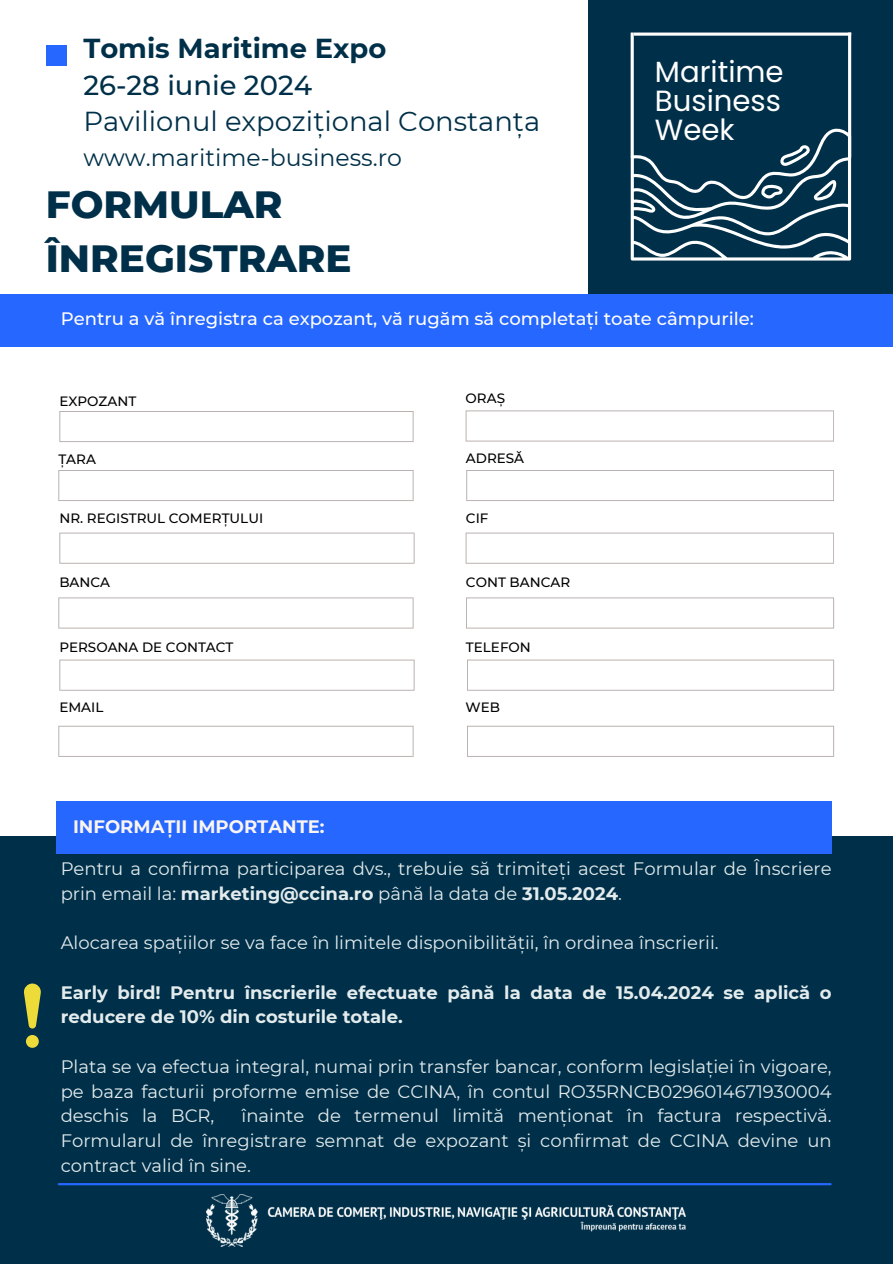
<style>
.page{position:relative;width:893px;height:1264px;background:#fff}
.page>*{position:absolute;margin:0;border:0;box-sizing:border-box;transform-origin:0 0}
.t1{font:800 38.7px/54px "Montserrat";color:#003049}
.t2{font:29.1px/29px "Poppins";color:#fff;text-align:justify}
.t3{font:27.45px "Montserrat";color:#003049}
.t4{font:700 27.45px "Montserrat";color:#003049}
.t5{font:500 27.45px "Montserrat";color:#003049}
.t6{font:23.55px "Montserrat";color:#003049}
.t7{font:18px/24.8px "Montserrat";color:#e3ebed;text-align:justify}
.t8{font:700 18px/24.8px "Montserrat";color:#e3ebed}
.t9{font:500 18px "Montserrat";color:#fff}
.t10{font:700 18px "Montserrat";color:#faf5f2}
.t11{font:500 13.5px "Montserrat";color:#000}
.s1{font-weight:700}
</style>
<div class="page">
<div style="left:588px;top:0;width:304px;height:298px;background:#003049"></div>
<div style="left:0;top:294px;width:892px;height:53px;background:#2667ff"></div>
<div style="left:46px;top:46px;width:21px;height:20px;background:#2667ff"></div>
<div style="left:0;top:836px;width:892px;height:427px;background:#003049"></div>
<div style="left:56px;top:801px;width:775px;height:53px;background:#2667ff"></div>
<hr style="left:59px;top:1182px;width:771px;height:3px;background:#2667ff">
<svg style="left:59px;top:411px;width:354px;height:31px"></svg>
<svg style="left:59px;top:532px;width:355px;height:31px"></svg>
<svg style="left:465px;top:532px;width:369px;height:31px"></svg>
<svg style="left:630px;top:128px;width:221px;height:132px"></svg>
<hr style="left:848px;top:33px;width:3px;height:125px;background:#fff">
<hr style="left:630px;top:33px;width:3px;height:125px;background:#fff">
<hr style="left:633px;top:33px;width:218px;height:3px;background:#fff">
<svg style="left:465px;top:410px;width:369px;height:31px"></svg>
<svg style="left:58px;top:470px;width:355px;height:31px"></svg>
<svg style="left:466px;top:470px;width:368px;height:31px"></svg>
<svg style="left:58px;top:597px;width:355px;height:31px"></svg>
<svg style="left:466px;top:597px;width:368px;height:31px"></svg>
<svg style="left:59px;top:659px;width:355px;height:31px"></svg>
<svg style="left:467px;top:659px;width:367px;height:31px"></svg>
<svg style="left:58px;top:725px;width:355px;height:31px"></svg>
<svg style="left:467px;top:725px;width:367px;height:31px"></svg>
<img style="left:206px;top:1194px;width:479px;height:51px">
<svg style="left:24px;top:983px;width:17px;height:45px"></svg>
<div style="left:26px;top:1034px;width:13px;height:13px;background:#eddb3a;border-radius:50%"></div>
<h3 class="t4" style="left:83px;top:31px;width:304px">Tomis Maritime Expo</h3>
<h3 class="t5" style="left:83px;top:69px;width:230px">26-28 iunie 2024</h3>
<h3 class="t3" style="left:83px;top:105px;width:458px">Pavilionul expozițional Constanța</h3>
<h3 class="t6" style="left:83px;top:143px;width:320px">www.maritime-business.ro</h3>
<h1 class="t1" style="left:46px;top:177px;width:307px">FORMULAR<br>ÎNREGISTRARE</h1>
<h2 class="t2" style="left:654px;top:57px;width:130px">Maritime Business Week</h2>
<p class="t9" style="left:61px;top:308px;width:694px">Pentru a vă înregistra ca expozant, vă rugăm să completați toate câmpurile:</p>
<p class="t11" style="left:59px;top:393px;width:78px">EXPOZANT</p>
<p class="t11" style="left:58px;top:451px;width:39px">ȚARA</p>
<p class="t11" style="left:465px;top:390px;width:41px">ORAȘ</p>
<p class="t11" style="left:466px;top:450px;width:60px">ADRESĂ</p>
<p class="t11" style="left:59px;top:510px;width:205px">NR. REGISTRUL COMERȚULUI</p>
<p class="t11" style="left:466px;top:510px;width:24px">CIF</p>
<p class="t11" style="left:59px;top:574px;width:52px">BANCA</p>
<p class="t11" style="left:466px;top:574px;width:106px">CONT BANCAR</p>
<p class="t11" style="left:59px;top:639px;width:176px">PERSOANA DE CONTACT</p>
<p class="t11" style="left:466px;top:639px;width:66px">TELEFON</p>
<p class="t11" style="left:59px;top:698px;width:46px">EMAIL</p>
<p class="t11" style="left:465px;top:698px;width:36px">WEB</p>
<p class="t10" style="left:73px;top:815px;width:253px">INFORMAȚII IMPORTANTE:</p>
<p class="t7" style="left:61px;top:856px;width:772px">Pentru a confirma participarea dvs., trebuie să trimiteți acest Formular de Înscriere prin email la: <span class="s1">marketing@ccina.ro</span> până la data de <span class="s1">31.05.2024</span>.</p>
<p class="t7" style="left:61px;top:930px;width:659px">Alocarea spațiilor se va face în limitele disponibilității, în ordinea înscrierii.</p>
<p class="t8" style="left:61px;top:979px;width:772px">Early bird! Pentru înscrierile efectuate până la data de 15.04.2024 se aplică o reducere de 10% din costurile totale.</p>
<p class="t7" style="left:61px;top:1054px;width:772px">Plata se va efectua integral, numai prin transfer bancar, conform legislației în vigoare, pe baza facturii proforme emise de CCINA, în contul RO35RNCB0296014671930004 deschis la BCR,</p>
<p class="t7" style="left:61px;top:1103px;width:772px;text-indent:181px">înainte de termenul limită menționat în factura respectivă.<br>Formularul de înregistrare semnat de expozant și confirmat de CCINA devine un contract valid în sine.</p>
</div>
